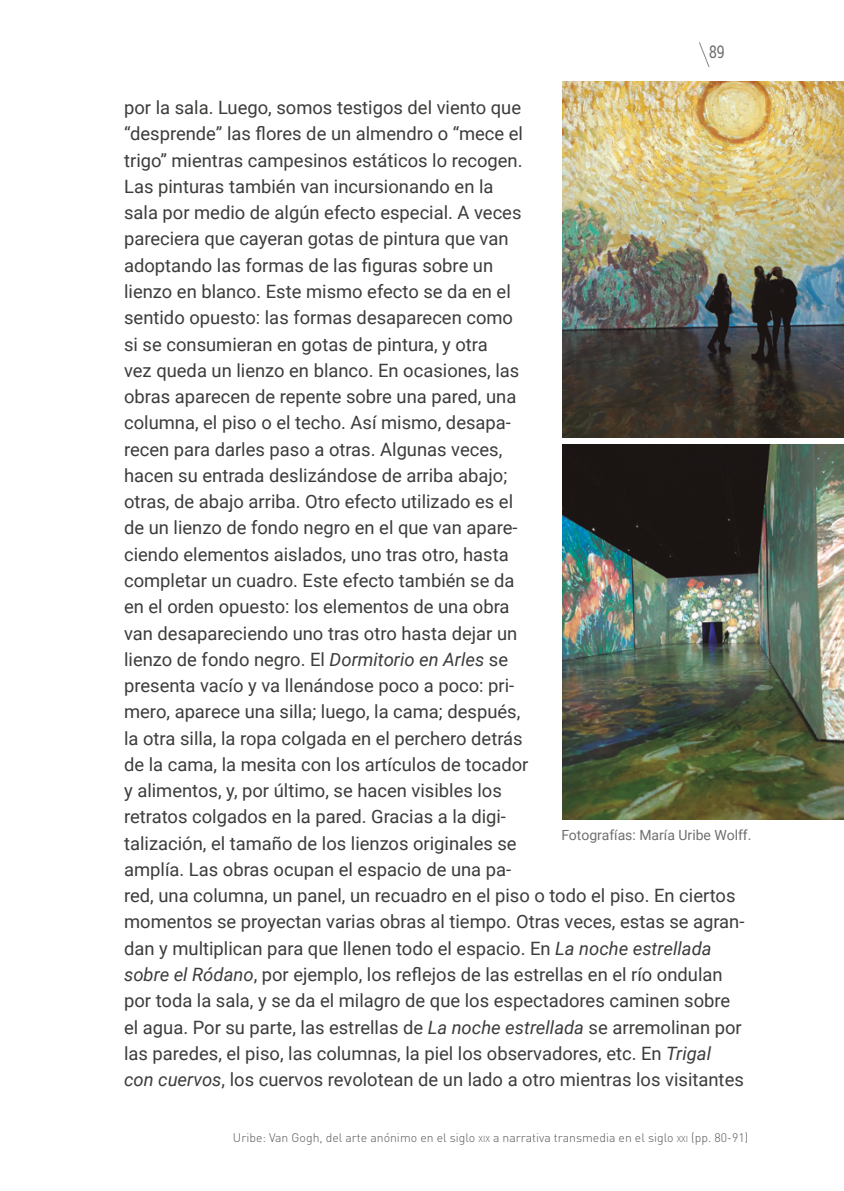
<style>
.page{position:relative;width:844px;height:1191px;background:#fff}
.page>*{position:absolute;margin:0;border:0;box-sizing:border-box;transform-origin:0 0}
.t1{font:18.38px/26.2px "Roboto";color:#3c3c3b}
.t2{font:17.5px "Roboto Slab";color:#706f6f;scale:.8 1}
.t3{font:14px "Roboto";color:#706f6f}
.t4{font:300 12.25px "DIN Pro";color:#575756}
.s1{font-style:italic}
.s2{font-size:8.58px}
.s3{font-style:inherit}
</style>
<div class="page">
<svg style="left:699px;top:42px;width:11px;height:25px"></svg>
<img style="left:562px;top:82px;width:281px;height:355px">
<img style="left:562px;top:444px;width:281px;height:375px">
<p class="t2" style="left:709px;top:39px;width:21px">89</p>
<p class="t1" style="left:124px;top:94px;width:621px">por la sala. Luego, somos testigos del viento que<br>“desprende” las flores de un almendro o “mece el<br>trigo” mientras campesinos estáticos lo recogen.<br>Las pinturas también van incursionando en la<br>sala por medio de algún efecto especial. A veces<br>pareciera que cayeran gotas de pintura que van<br>adoptando las formas de las figuras sobre un<br>lienzo en blanco. Este mismo efecto se da en el<br>sentido opuesto: las formas desaparecen como<br>si se consumieran en gotas de pintura, y otra<br>vez queda un lienzo en blanco. En ocasiones, las<br>obras aparecen de repente sobre una pared, una<br>columna, el piso o el techo. Así mismo, desapa-<br>recen para darles paso a otras. Algunas veces,<br>hacen su entrada deslizándose de arriba abajo;<br>otras, de abajo arriba. Otro efecto utilizado es el<br>de un lienzo de fondo negro en el que van apare-<br>ciendo elementos aislados, uno tras otro, hasta<br>completar un cuadro. Este efecto también se da<br>en el orden opuesto: los elementos de una obra<br>van desapareciendo uno tras otro hasta dejar un<br>lienzo de fondo negro. El <span class="s1">Dormitorio en Arles</span> se<br>presenta vacío y va llenándose poco a poco: pri-<br>mero, aparece una silla; luego, la cama; después,<br>la otra silla, la ropa colgada en el perchero detrás<br>de la cama, la mesita con los artículos de tocador<br>y alimentos, y, por último, se hacen visibles los<br>retratos colgados en la pared. Gracias a la digi-<br>talización, el tamaño de los lienzos originales se<br>amplía. Las obras ocupan el espacio de una pa-<br>red, una columna, un panel, un recuadro en el piso o todo el piso. En ciertos momentos se proyectan varias obras al tiempo. Otras veces, estas se agran&shy;dan y multiplican para que llenen todo el espacio. En <span class="s1">La noche estrellada sobre el Ródano</span>, por ejemplo, los reflejos de las estrellas en el río ondulan por toda la sala, y se da el milagro de que los espectadores caminen sobre el agua. Por su parte, las estrellas de <span class="s1">La noche estrellada</span> se arremolinan por las paredes, el piso, las columnas, la piel los observadores, etc. En <span class="s1">Trigal con cuervos</span>, los cuervos revolotean de un lado a otro mientras los visitantes</p>
<p class="t3" style="left:561px;top:825px;width:191px">Fotografías: María Uribe Wolff.</p>
<p class="t4" style="left:233px;top:1128px;width:516px">Uribe: Van Gogh, del arte anónimo en el siglo <span class="s2">XIX</span> a narrativa transmedia en el siglo <span class="s2">XXI</span> <span class="s3">(</span>pp<span class="s3">. 80-91)</span></p>
</div>
